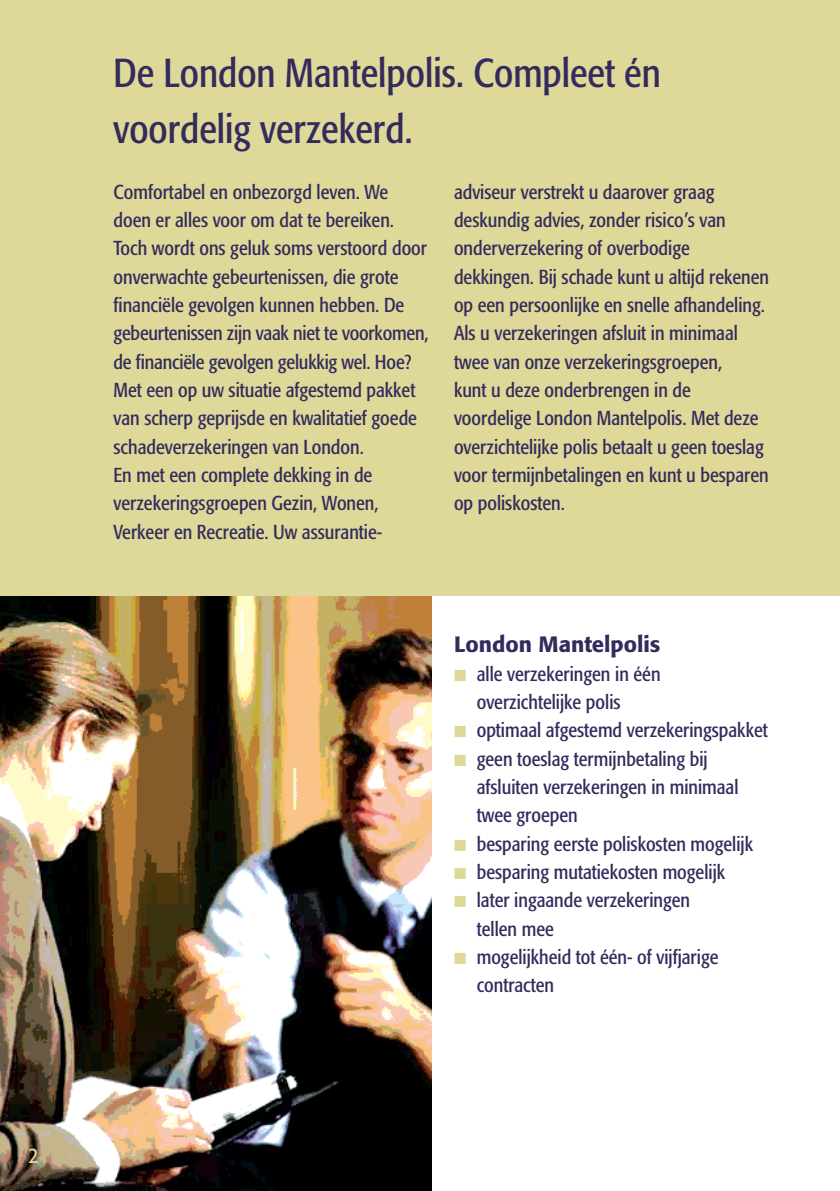
<style>
.page{position:relative;width:840px;height:1191px;background:#fff}
.page>*{position:absolute;margin:0;border:0;box-sizing:border-box;transform-origin:0 0}
.t1{font:condensed 40px/56.6px "Formata";color:#332b5c}
.t2{font:500 22px "Formata";color:#332b5c}
.t3{font:condensed 20px/28.4px "Formata";color:#332b5c}
.s1{color:#ded899}
</style>
<div class="page">
<img style="left:0;top:595px;width:431px;height:596px">
<div style="left:0;top:0;width:839px;height:595px;background:#ded899"></div>
<svg style="left:29px;top:1148px;width:8px;height:14px"></svg>
<h1 class="t1" style="left:113px;top:45px;width:548px">De London Mantelpolis. Compleet én voordelig verzekerd.</h1>
<p class="t3" style="left:113px;top:177px;width:316px">Comfortabel en onbezorgd leven. We doen er alles voor om dat te bereiken.<br>Toch wordt ons geluk soms verstoord door onverwachte gebeurtenissen, die grote financiële gevolgen kunnen hebben. De gebeurtenissen zijn vaak niet te voorkomen, de financiële gevolgen gelukkig wel. Hoe?<br>Met een op uw situatie afgestemd pakket van scherp geprijsde en kwalitatief goede schadeverzekeringen van London.<br>En met een complete dekking in de verzekeringsgroepen Gezin, Wonen, Verkeer en Recreatie. Uw assurantie-</p>
<p class="t3" style="left:454px;top:177px;width:316px">adviseur verstrekt u daarover graag deskundig advies, zonder risico’s van onderverzekering of overbodige dekkingen. Bij schade kunt u altijd rekenen op een persoonlijke en snelle afhandeling.<br>Als u verzekeringen afsluit in minimaal twee van onze verzekeringsgroepen,<br>kunt u deze onderbrengen in de voordelige London Mantelpolis. Met deze overzichtelijke polis betaalt u geen toeslag voor termijnbetalingen en kunt u besparen op poliskosten.</p>
<p class="t2" style="left:454px;top:631px;width:208px">London Mantelpolis</p>
<p class="t3" style="left:476px;top:659px;width:185px;text-indent:-23px"><span class="s1">■</span> alle verzekeringen in één overzichtelijke polis</p>
<p class="t3" style="left:454px;top:716px;width:315px"><span class="s1">■</span> optimaal afgestemd verzekeringspakket</p>
<p class="t3" style="left:476px;top:744px;width:263px;text-indent:-23px"><span class="s1">■</span> geen toeslag termijnbetaling bij afsluiten verzekeringen in minimaal twee groepen</p>
<p class="t3" style="left:454px;top:829px;width:300px"><span class="s1">■</span> besparing eerste poliskosten mogelijk</p>
<p class="t3" style="left:454px;top:858px;width:272px"><span class="s1">■</span> besparing mutatiekosten mogelijk</p>
<p class="t3" style="left:476px;top:886px;width:215px;text-indent:-23px"><span class="s1">■</span> later ingaande verzekeringen tellen mee</p>
<p class="t3" style="left:476px;top:943px;width:243px;text-indent:-23px"><span class="s1">■</span> mogelijkheid tot één- of vijfjarige contracten</p>
</div>
